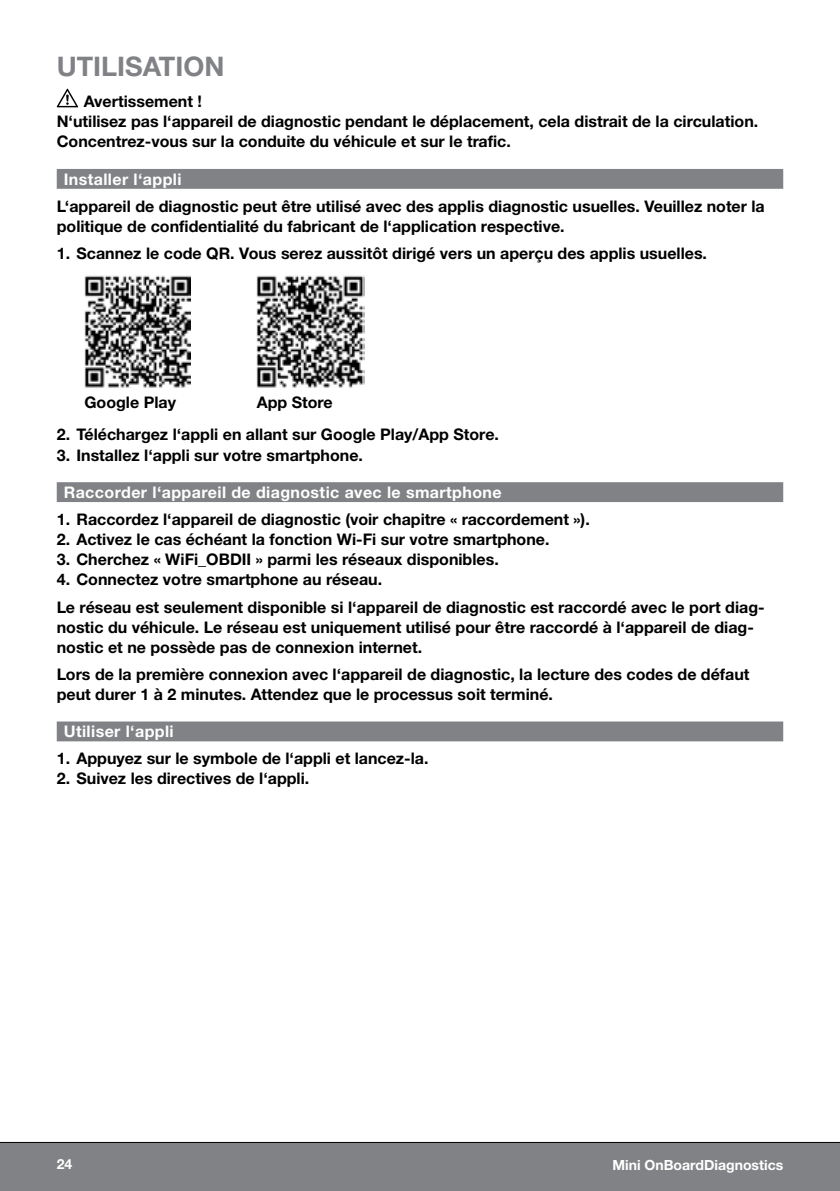
<style>
.page{position:relative;width:840px;height:1191px;background:#fff}
.page>*{position:absolute;margin:0;border:0;box-sizing:border-box;transform-origin:0 0}
.t1{font:700 27px "Helvetica Neue LTW1 G";color:#808285}
.t2{font:700 16px/20px "Helvetica Neue LTW1 G";color:#000}
.t3{font:700 16px "Helvetica Neue LTW1 G";letter-spacing:.025em;color:#fff}
.t4{font:700 14px "Helvetica Neue LTW1 G";color:#fff}
</style>
<div class="page">
<div style="left:0;top:1142px;width:839px;height:49px;background:#808285"></div>
<hr style="left:0;top:1142px;width:839px;height:1px;background:#000">
<div style="left:57px;top:169px;width:725px;height:20px;background:#808285"></div>
<div style="left:57px;top:482px;width:725px;height:20px;background:#808285"></div>
<div style="left:57px;top:721px;width:725px;height:20px;background:#808285"></div>
<svg style="left:57px;top:89px;width:21px;height:18px"></svg>
<img style="left:84px;top:275px;width:106px;height:113px">
<img style="left:257px;top:275px;width:107px;height:113px">
<h1 class="t1" style="left:57px;top:50px;width:50px">Utilis</h1>
<h1 class="t1" style="left:143px;top:50px;width:49px">ation</h1>
<p class="t2" style="left:57px;top:92px;width:702px;text-indent:27px">Avertissement !<br>N‘utilisez pas l‘appareil de diagnostic pendant le déplacement, cela distrait de la circulation.<br>Concentrez-vous sur la conduite du véhicule et sur le trafic.</p>
<p class="t3" style="left:64px;top:169px;width:119px">Installer l‘appli</p>
<p class="t2" style="left:57px;top:196px;width:709px">L‘appareil de diagnostic peut être utilisé avec des applis diagnostic usuelles. Veuillez noter la politique de confidentialité du fabricant de l‘application respective.</p>
<p class="t2" style="left:57px;top:243px;width:651px">1. Scannez le code QR. Vous serez aussitôt dirigé vers un aperçu des applis usuelles.</p>
<p class="t2" style="left:84px;top:392px;width:93px">Google Play</p>
<p class="t2" style="left:257px;top:392px;width:77px">App Store</p>
<p class="t2" style="left:57px;top:425px;width:443px">2. Téléchargez l‘appli en allant sur Google Play/App Store.</p>
<p class="t2" style="left:57px;top:445px;width:307px">3. Installez l‘appli sur votre smartphone.</p>
<p class="t3" style="left:64px;top:482px;width:439px">Raccorder l‘appareil de diagnostic avec le smartphone</p>
<p class="t2" style="left:57px;top:509px;width:534px">1. Raccordez l‘appareil de diagnostic (voir chapitre « raccordement »).</p>
<p class="t2" style="left:57px;top:529px;width:494px">2. Activez le cas échéant la fonction Wi-Fi sur votre smartphone.</p>
<p class="t2" style="left:57px;top:549px;width:443px">3. Cherchez « WiFi_OBDII » parmi les réseaux disponibles.</p>
<p class="t2" style="left:57px;top:566px;width:709px;line-height:27.2px">4. Connectez votre smartphone au réseau.<br>Le réseau est seulement disponible si l‘appareil de diagnostic est raccordé avec le port diag-</p>
<p class="t2" style="left:57px;top:617px;width:698px">nostic du véhicule. Le réseau est uniquement utilisé pour être raccordé à l‘appareil de diag&shy;nostic et ne possède pas de connexion internet.</p>
<p class="t2" style="left:57px;top:664px;width:694px">Lors de la première connexion avec l‘appareil de diagnostic, la lecture des codes de défaut peut durer 1 à 2 minutes. Attendez que le processus soit terminé.</p>
<p class="t3" style="left:64px;top:721px;width:111px">Utiliser l‘appli</p>
<p class="t2" style="left:57px;top:748px;width:373px">1. Appuyez sur le symbole de l‘appli et lancez-la.</p>
<p class="t2" style="left:57px;top:768px;width:254px">2. Suivez les directives de l‘appli.</p>
<p class="t4" style="left:57px;top:1155px;width:17px">24</p>
<p class="t4" style="left:612px;top:1156px;width:172px">Mini OnBoardDiagnostics</p>
</div>
